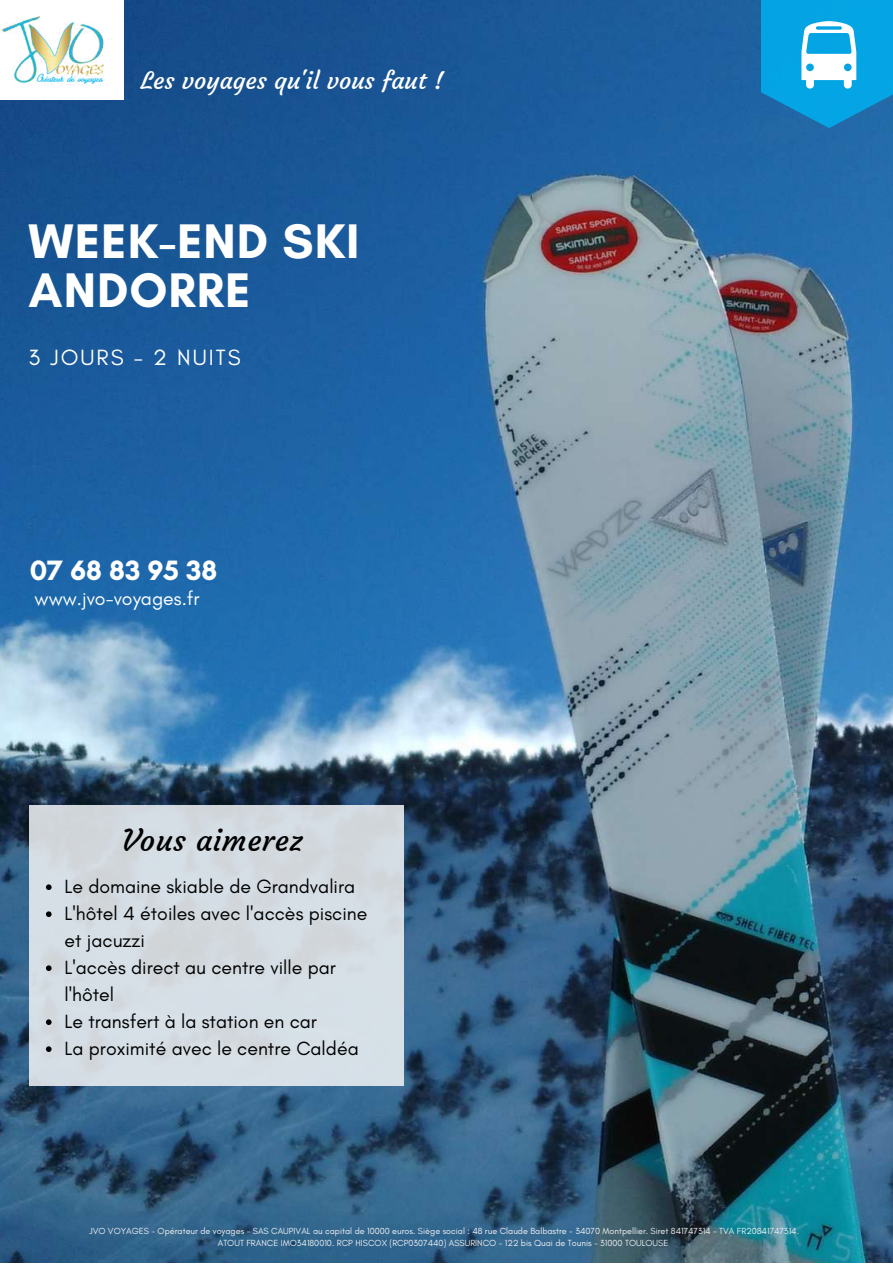
<style>
.page{position:relative;width:893px;height:1264px;background:#fff}
.page>*{position:absolute;margin:0;border:0;box-sizing:border-box;transform-origin:0 0}
.t1{font:700 49.5px/49.5px "Glacial Indifference";letter-spacing:.02em;color:#fff}
.t2{font:30px "Courgette";letter-spacing:.02em;color:#000}
.t3{font:700 28.5px "Glacial Indifference";color:#fff}
.t4{font:24px "Courgette";color:#fff}
.t5{font:22.5px "Glacial Indifference";letter-spacing:.09em;color:#fff}
.t6{font:19.5px/27px "Glacial Indifference";color:#000}
.t7{font:19.5px "Glacial Indifference";color:#fff}
.t8{font:9px/12px "Glacial Indifference";color:#eff0f2;text-align:center}
</style>
<div class="page">
<img style="left:0;top:0;width:892px;height:1262px">
<div style="left:761px;top:0;width:131px;height:83px;background:#04a4e4"></div>
<div style="left:0;top:0;width:123px;height:100px;background:#fff"></div>
<img style="left:0;top:16px;width:108px;height:92px">
<div style="left:29px;top:805px;width:374px;height:280px;background:#d5dee5"></div>
<svg style="left:761px;top:21px;width:131px;height:107px"></svg>
<svg style="left:46px;top:884px;width:6px;height:6px"></svg>
<svg style="left:46px;top:911px;width:6px;height:6px"></svg>
<svg style="left:46px;top:965px;width:6px;height:6px"></svg>
<svg style="left:46px;top:1019px;width:6px;height:5px"></svg>
<svg style="left:46px;top:1046px;width:6px;height:5px"></svg>
<h3 class="t4" style="left:141px;top:66px;width:304px">Les voyages qu'il vous faut !</h3>
<h1 class="t1" style="left:29px;top:216px;width:332px">WEEK-END SKI<br>ANDORRE</h1>
<h3 class="t5" style="left:29px;top:344px;width:213px">3 JOURS - 2 NUITS</h3>
<h3 class="t3" style="left:30px;top:553px;width:189px">07 68 83 95 38</h3>
<h3 class="t7" style="left:35px;top:586px;width:166px">www.jvo-voyages.fr</h3>
<h2 class="t2" style="left:122px;top:821px;width:182px">Vous aimerez</h2>
<h3 class="t6" style="left:65px;top:873px;width:304px">Le domaine skiable de Grandvalira<br>L'hôtel 4 étoiles avec l'accès piscine et jacuzzi<br>L'accès direct au centre ville par l'hôtel<br>Le transfert à la station en car<br>La proximité avec le centre Caldéa</h3>
<p class="t8" style="left:89px;top:1224px;width:711px">JVO VOYAGES - Opérateur de voyages - SAS CAUPIVAL au capital de 10000 euros. Siège social : 48 rue Claude Balbastre - 34070 Montpellier. Siret 841747314 - TVA FR20841747314.<br>ATOUT FRANCE IMO34180010. RCP HISCOX (RCP0307440) ASSURINCO - 122 bis Quai de Tounis - 31000 TOULOUSE</p>
</div>
